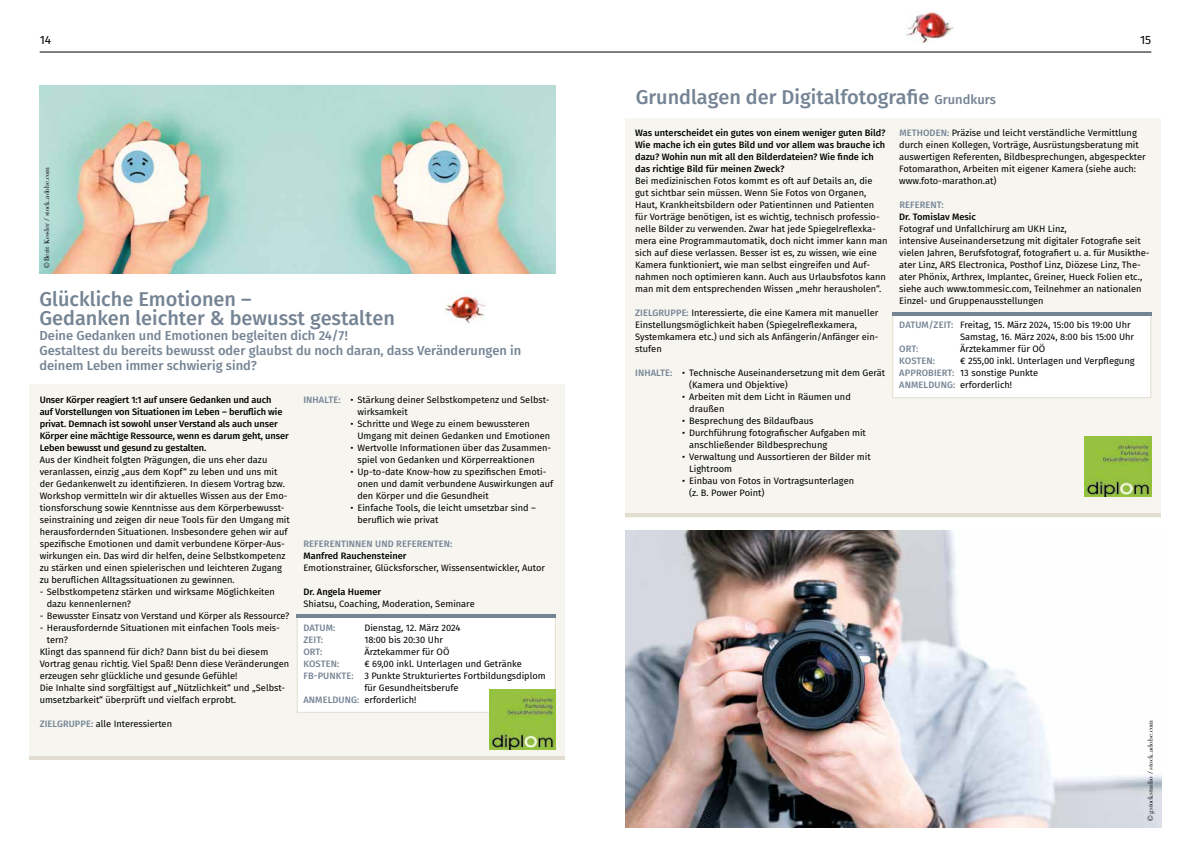
<style>
.page{position:relative;width:1191px;height:842px;background:#fff}
.page>*{position:absolute;margin:0;border:0;box-sizing:border-box;transform-origin:0 0}
.t1{font:500 20px/19px "Fira Sans";color:#758494}
.t2{font:500 13px/15px "Fira Sans";color:#758494}
.t3{font:12px "Fira Sans";color:#000}
.t4{font:9.3px/12px "Fira Sans";color:#000}
.t5{font:500 9.3px/12px "Fira Sans";letter-spacing:-.01em;color:#000}
.t6{font:500 9.3px "Fira Sans";letter-spacing:.01em;color:#758494}
.t7{font:7px "Bauer Bodoni Std";color:#000}
.s1{font-weight:500;color:#758494}
.s2{font-size:13px}
</style>
<div class="page">
<hr style="left:40px;top:52px;width:1111px;height:1px;background:#000">
<img style="left:906px;top:10px;width:48px;height:33px">
<div style="left:29px;top:384px;width:536px;height:376px;background:#f6f5f0"></div>
<hr style="left:29px;top:756px;width:536px;height:4px;background:#e2decf">
<div style="left:297px;top:616px;width:259px;height:97px;background:#fff;border:1px solid #e2decf"></div>
<hr style="left:297px;top:614px;width:259px;height:4px;background:#758494">
<img style="left:489px;top:690px;width:67px;height:60px">
<div style="left:625px;top:118px;width:536px;height:399px;background:#f6f5f0"></div>
<div style="left:892px;top:314px;width:259px;height:84px;background:#fff;border:1px solid #e2decf"></div>
<hr style="left:892px;top:312px;width:259px;height:4px;background:#758494">
<hr style="left:625px;top:513px;width:536px;height:4px;background:#e2decf">
<img style="left:1084px;top:436px;width:67px;height:60px">
<img style="left:625px;top:531px;width:536px;height:297px">
<img style="left:444px;top:296px;width:42px;height:28px">
<img style="left:40px;top:85px;width:516px;height:189px">
<p class="t3" style="left:40px;top:31px;width:13px">14</p>
<p class="t3" style="left:1140px;top:31px;width:13px">15</p>
<p class="t7" style="left:42px;top:268px;width:103px;rotate:-90deg">© Berit Kessler / stock.adobe.com</p>
<h1 class="t1" style="left:39px;top:289px;width:357px">Glückliche Emotionen –<br>Gedanken leichter &amp; bewusst gestalten</h1>
<h2 class="t2" style="left:39px;top:328px;width:483px">Deine Gedanken und Emotionen begleiten dich 24/7!<br>Gestaltest du bereits bewusst oder glaubst du noch daran, dass Veränderungen in deinem Leben immer schwierig sind?</h2>
<p class="t5" style="left:40px;top:393px;width:250px">Unser Körper reagiert 1:1 auf unsere Gedanken und auch<br>auf Vorstellungen von Situationen im Leben – beruflich wie privat. Demnach ist sowohl unser Verstand als auch unser Körper eine mächtige Ressource, wenn es darum geht, unser Leben bewusst und gesund zu gestalten.</p>
<p class="t4" style="left:40px;top:453px;width:252px">Aus der Kindheit folgten Prägungen, die uns eher dazu veranlassen, einzig „aus dem Kopf“ zu leben und uns mit der Gedankenwelt zu identifizieren. In diesem Vortrag bzw.<br>Workshop vermitteln wir dir aktuelles Wissen aus der Emo&shy;tionsforschung sowie Kenntnisse aus dem Körperbewusst&shy;seinstraining und zeigen dir neue Tools für den Umgang mit herausfordernden Situationen. Insbesondere gehen wir auf spezifische Emotionen und damit verbundene Körper-Aus&shy;wirkungen ein. Das wird dir helfen, deine Selbstkompetenz zu stärken und einen spielerischen und leichteren Zugang zu beruflichen Alltagssituationen zu gewinnen.</p>
<p class="t4" style="left:47px;top:585px;width:230px;text-indent:-7px">- Selbstkompetenz stärken und wirksame Möglichkeiten dazu kennenlernen?</p>
<p class="t4" style="left:40px;top:609px;width:251px">- Bewusster Einsatz von Verstand und Körper als Ressource?</p>
<p class="t4" style="left:40px;top:621px;width:242px">- Herausfordernde Situationen mit einfachen Tools meis-</p>
<p class="t4" style="left:47px;top:633px;width:23px">tern?</p>
<p class="t4" style="left:40px;top:645px;width:230px">Klingt das spannend für dich? Dann bist du bei diesem</p>
<p class="t4" style="left:40px;top:657px;width:251px">Vortrag genau richtig. Viel Spaß! Denn diese Veränderungen</p>
<p class="t4" style="left:40px;top:669px;width:199px">erzeugen sehr glückliche und gesunde Gefühle!</p>
<p class="t4" style="left:40px;top:681px;width:247px">Die Inhalte sind sorgfältigst auf „Nützlichkeit“ und „Selbst-</p>
<p class="t4" style="left:40px;top:693px;width:198px">umsetzbarkeit“ überprüft und vielfach erprobt.</p>
<p class="t4" style="left:40px;top:717px;width:134px"><span class="s1">ZIELGRUPPE:</span> alle Interessierten</p>
<p class="t4" style="left:357px;top:393px;width:194px;text-indent:-54px"><span class="s1">INHALTE:</span> • Stärkung deiner Selbstkompetenz und Selbst&shy;wirksamkeit</p>
<p class="t4" style="left:357px;top:417px;width:194px;text-indent:-7px">• Schritte und Wege zu einem bewussteren<br>Umgang mit deinen Gedanken und Emotionen</p>
<p class="t4" style="left:357px;top:441px;width:195px;text-indent:-7px">• Wertvolle Informationen über das Zusammen&shy;spiel von Gedanken und Körperreaktionen</p>
<p class="t4" style="left:357px;top:465px;width:197px;text-indent:-7px">• Up-to-date Know-how zu spezifischen Emoti&shy;onen und damit verbundene Auswirkungen auf den Körper und die Gesundheit</p>
<p class="t4" style="left:357px;top:501px;width:180px;text-indent:-7px">• Einfache Tools, die leicht umsetzbar sind – beruflich wie privat</p>
<p class="t6" style="left:303px;top:536px;width:150px">REFERENTINNEN UND REFERENTEN:</p>
<p class="t5" style="left:303px;top:549px;width:105px">Manfred Rauchensteiner</p>
<p class="t4" style="left:303px;top:561px;width:243px">Emotionstrainer, Glücksforscher, Wissensentwickler, Autor</p>
<p class="t5" style="left:303px;top:585px;width:79px">Dr. Angela Huemer</p>
<p class="t4" style="left:303px;top:597px;width:173px">Shiatsu, Coaching, Moderation, Seminare</p>
<p class="t6" style="left:303px;top:620px;width:33px">DATUM:</p>
<p class="t4" style="left:364px;top:621px;width:98px">Dienstag, 12. März 2024</p>
<p class="t6" style="left:303px;top:632px;width:21px">ZEIT:</p>
<p class="t4" style="left:364px;top:633px;width:80px">18:00 bis 20:30 Uhr</p>
<p class="t6" style="left:303px;top:644px;width:20px">ORT:</p>
<p class="t4" style="left:364px;top:645px;width:87px">Ärztekammer für OÖ</p>
<p class="t6" style="left:303px;top:656px;width:37px">KOSTEN:</p>
<p class="t4" style="left:364px;top:657px;width:159px">€ 69,00 inkl. Unterlagen und Getränke</p>
<p class="t4" style="left:303px;top:669px;width:244px"><span class="s1">FB-PUNKTE:</span> 3 Punkte Strukturiertes Fortbildungsdiplom</p>
<p class="t4" style="left:364px;top:681px;width:96px">für Gesundheitsberufe</p>
<p class="t4" style="left:303px;top:693px;width:114px"><span class="s1">ANMELDUNG:</span> erforderlich!</p>
<h1 class="t1" style="left:635px;top:86px;width:362px">Grundlagen der Digitalfotografie <span class="s2">Grundkurs</span></h1>
<p class="t5" style="left:635px;top:127px;width:252px">Was unterscheidet ein gutes von einem weniger guten Bild?<br>Wie mache ich ein gutes Bild und vor allem was brauche ich dazu? Wohin nun mit all den Bilderdateien? Wie finde ich das richtige Bild für meinen Zweck?</p>
<p class="t4" style="left:635px;top:175px;width:254px">Bei medizinischen Fotos kommt es oft auf Details an, die gut sichtbar sein müssen. Wenn Sie Fotos von Organen, Haut, Krankheitsbildern oder Patientinnen und Patienten für Vorträge benötigen, ist es wichtig, technisch professio&shy;nelle Bilder zu verwenden. Zwar hat jede Spiegelreflexka&shy;mera eine Programmautomatik, doch nicht immer kann man sich auf diese verlassen. Besser ist es, zu wissen, wie eine Kamera funktioniert, wie man selbst eingreifen und Auf&shy;nahmen noch optimieren kann. Auch aus Urlaubsfotos kann man mit dem entsprechenden Wissen „mehr herausholen“.</p>
<p class="t4" style="left:635px;top:307px;width:245px"><span class="s1">ZIELGRUPPE:</span> Interessierte, die eine Kamera mit manueller Einstellungsmöglichkeit haben (Spiegelreflexkamera, Systemkamera etc.) und sich als Anfängerin/Anfänger ein&shy;stufen</p>
<p class="t4" style="left:689px;top:367px;width:197px;text-indent:-54px"><span class="s1">INHALTE:</span> • Technische Auseinandersetzung mit dem Gerät (Kamera und Objektive)</p>
<p class="t4" style="left:689px;top:391px;width:163px;text-indent:-7px">• Arbeiten mit dem Licht in Räumen und draußen</p>
<p class="t4" style="left:682px;top:415px;width:133px">• Besprechung des Bildaufbaus</p>
<p class="t4" style="left:689px;top:427px;width:178px;text-indent:-7px">• Durchführung fotografischer Aufgaben mit anschließender Bildbesprechung</p>
<p class="t4" style="left:689px;top:451px;width:183px;text-indent:-7px">• Verwaltung und Aussortieren der Bilder mit<br>Lightroom</p>
<p class="t4" style="left:689px;top:475px;width:166px;text-indent:-7px">• Einbau von Fotos in Vortragsunterlagen (z. B. Power Point)</p>
<p class="t4" style="left:899px;top:127px;width:248px"><span class="s1">METHODEN:</span> Präzise und leicht verständliche Vermittlung durch einen Kollegen, Vorträge, Ausrüstungsberatung mit auswertigen Referenten, Bildbesprechungen, abgespeckter Fotomarathon, Arbeiten mit eigener Kamera (siehe auch: www.foto-marathon.at)</p>
<p class="t6" style="left:899px;top:198px;width:46px">REFERENT:</p>
<p class="t5" style="left:899px;top:211px;width:78px">Dr. Tomislav Mesic</p>
<p class="t4" style="left:899px;top:223px;width:252px">Fotograf und Unfallchirurg am UKH Linz,<br>intensive Auseinandersetzung mit digitaler Fotografie seit vielen Jahren, Berufsfotograf, fotografiert u. a. für Musikthe&shy;ater Linz, ARS Electronica, Posthof Linz, Diözese Linz, The&shy;ater Phönix, Arthrex, Implantec, Greiner, Hueck Folien etc., siehe auch www.tommesic.com, Teilnehmer an nationalen Einzel- und Gruppenausstellungen</p>
<p class="t4" style="left:960px;top:319px;width:175px;text-indent:-61px"><span class="s1">DATUM/ZEIT:</span> Freitag, 15. März 2024, 15:00 bis 19:00 Uhr<br>Samstag, 16. März 2024, 8:00 bis 15:00 Uhr</p>
<p class="t6" style="left:899px;top:342px;width:20px">ORT:</p>
<p class="t4" style="left:960px;top:343px;width:87px">Ärztekammer für OÖ</p>
<p class="t6" style="left:899px;top:354px;width:37px">KOSTEN:</p>
<p class="t4" style="left:899px;top:355px;width:237px;text-indent:61px">€ 255,00 inkl. Unterlagen und Verpflegung<br><span class="s1">APPROBIERT:</span> 13 sonstige Punkte<br><span class="s1">ANMELDUNG:</span> erforderlich!</p>
<p class="t7" style="left:1146px;top:821px;width:103px;rotate:-90deg">© gstockstudio / stock.adobe.com</p>
</div>
